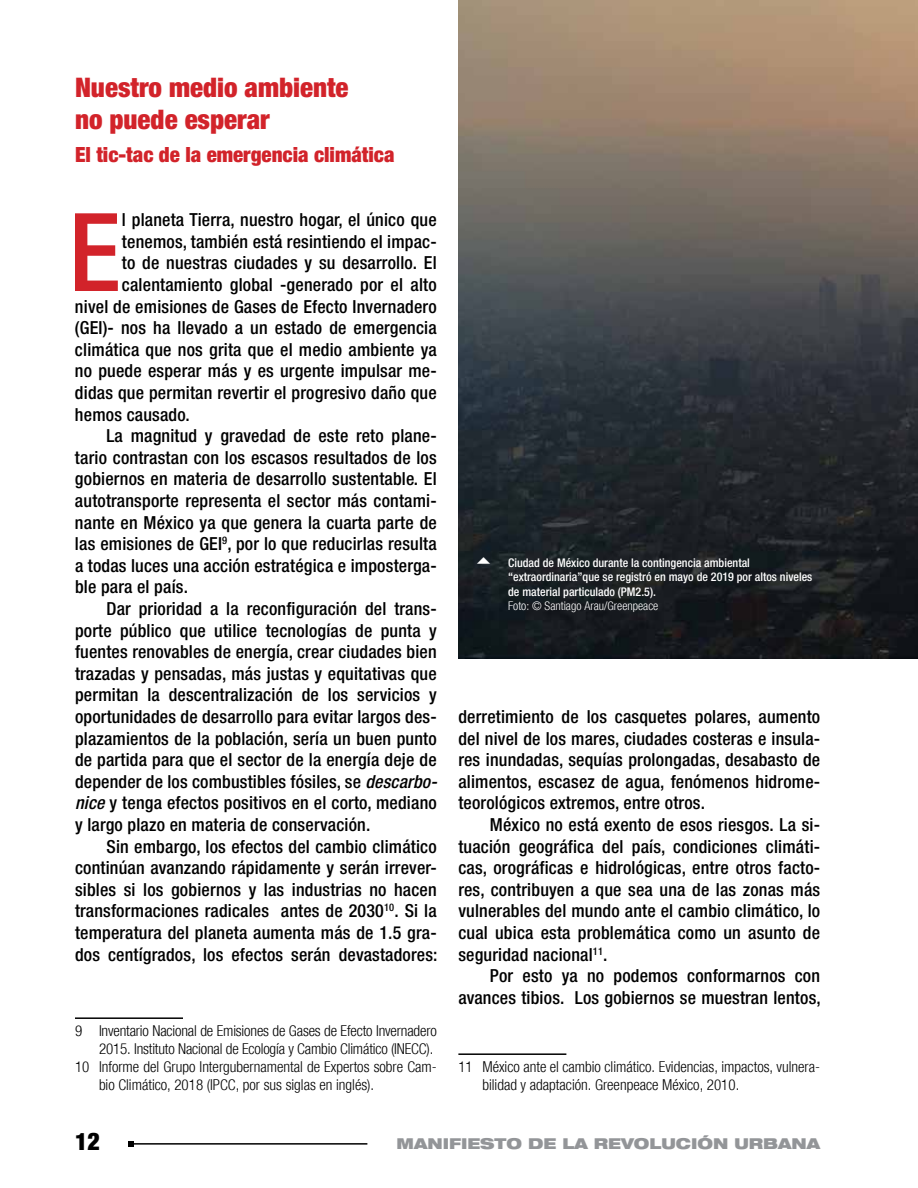
<style>
.page{position:relative;width:918px;height:1188px;background:#fff}
.page>*{position:absolute;margin:0;border:0;box-sizing:border-box;transform-origin:0 0}
.t1{font:500 condensed 108.75px "Helvetica Neue";color:#d2232a}
.t2{font:900 condensed 27px/32.4px "Helvetica Neue";color:#d2232a}
.t3{font:900 condensed 24px "Helvetica Neue";color:#000}
.t4{font:900 condensed 21px "Helvetica Neue";color:#d2232a}
.t5{font:500 condensed 18px/21.6px "Helvetica Neue";letter-spacing:.01em;color:#000;text-align:justify}
.t6{font:300 condensed 15px/18px "Helvetica Neue";color:#000}
.t7{font:900 expanded 15px "Helvetica Neue";color:#939598}
.t8{font:500 condensed 12px/14.4px "Helvetica Neue";color:#fff}
.t9{font:300 condensed 12px "Helvetica Neue";color:#fff}
.s1{font-style:italic}
</style>
<div class="page">
<hr style="left:131px;top:1143px;width:236px;height:2px;background:#000">
<svg style="left:128px;top:1141px;width:6px;height:6px"></svg>
<hr style="left:75px;top:1017px;width:108px;height:2px;background:#000">
<hr style="left:458px;top:1053px;width:108px;height:2px;background:#000">
<img style="left:458px;top:0;width:460px;height:658px">
<svg style="left:477px;top:557px;width:13px;height:7px"></svg>
<h2 class="t2" style="left:75px;top:71px;width:275px">Nuestro medio ambiente no puede esperar</h2>
<p class="t4" style="left:75px;top:141px;width:321px">El tic-tac de la emergencia climática</p>
<h1 class="t1" style="left:69px;top:188px;width:54px">E</h1>
<p class="t5" style="left:122px;top:209px;width:316px">l planeta Tierra, nuestro hogar, el único que</p>
<p class="t5" style="left:122px;top:230px;width:316px">tenemos, también está resintiendo el impac-</p>
<p class="t5" style="left:122px;top:252px;width:316px">to de nuestras ciudades y su desarrollo. El</p>
<p class="t5" style="left:122px;top:274px;width:316px">calentamiento global -generado por el alto</p>
<p class="t5" style="left:75px;top:295px;width:363px">nivel de emisiones de Gases de Efecto Invernadero</p>
<p class="t5" style="left:75px;top:317px;width:363px">(GEI)- nos ha llevado a un estado de emergencia</p>
<p class="t5" style="left:75px;top:338px;width:363px">climática que nos grita que el medio ambiente ya</p>
<p class="t5" style="left:75px;top:360px;width:363px">no puede esperar más y es urgente impulsar me-</p>
<p class="t5" style="left:75px;top:382px;width:363px">didas que permitan revertir el progresivo daño que</p>
<p class="t5" style="left:75px;top:403px;width:116px">hemos causado.</p>
<p class="t5" style="left:106px;top:425px;width:332px">La magnitud y gravedad de este reto plane-</p>
<p class="t5" style="left:75px;top:446px;width:363px">tario contrastan con los escasos resultados de los</p>
<p class="t5" style="left:75px;top:468px;width:363px">gobiernos en materia de desarrollo sustentable. El</p>
<p class="t5" style="left:75px;top:490px;width:363px">autotransporte representa el sector más contami-</p>
<p class="t5" style="left:75px;top:511px;width:363px">nante en México ya que genera la cuarta parte de</p>
<p class="t5" style="left:75px;top:533px;width:363px">las emisiones de GEI<sup>9</sup>, por lo que reducirlas resulta</p>
<p class="t5" style="left:75px;top:554px;width:363px">a todas luces una acción estratégica e imposterga-</p>
<p class="t5" style="left:75px;top:576px;width:115px">ble para el país.</p>
<p class="t5" style="left:107px;top:598px;width:332px">Dar prioridad a la reconfiguración del trans-</p>
<p class="t5" style="left:75px;top:619px;width:363px">porte público que utilice tecnologías de punta y</p>
<p class="t5" style="left:75px;top:641px;width:363px">fuentes renovables de energía, crear ciudades bien</p>
<p class="t5" style="left:75px;top:662px;width:363px">trazadas y pensadas, más justas y equitativas que</p>
<p class="t5" style="left:75px;top:684px;width:363px">permitan la descentralización de los servicios y</p>
<p class="t5" style="left:75px;top:706px;width:363px">oportunidades de desarrollo para evitar largos des-</p>
<p class="t5" style="left:75px;top:727px;width:363px">plazamientos de la población, sería un buen punto</p>
<p class="t5" style="left:75px;top:749px;width:363px">de partida para que el sector de la energía deje de</p>
<p class="t5" style="left:75px;top:770px;width:364px">depender de los combustibles fósiles, se <span class="s1">descarbo-</span></p>
<p class="t5" style="left:75px;top:792px;width:363px"><span class="s1">nice</span> y tenga efectos positivos en el corto, mediano</p>
<p class="t5" style="left:75px;top:814px;width:297px">y largo plazo en materia de conservación.</p>
<p class="t5" style="left:107px;top:835px;width:332px">Sin embargo, los efectos del cambio climático</p>
<p class="t5" style="left:75px;top:857px;width:363px">continúan avanzando rápidamente y serán irrever-</p>
<p class="t5" style="left:75px;top:878px;width:363px">sibles si los gobiernos y las industrias no hacen</p>
<p class="t5" style="left:75px;top:900px;width:363px">transformaciones radicales antes de 2030<sup>10</sup>. Si la</p>
<p class="t5" style="left:75px;top:922px;width:363px">temperatura del planeta aumenta más de 1.5 gra-</p>
<p class="t5" style="left:75px;top:943px;width:364px">dos centígrados, los efectos serán devastadores:</p>
<p class="t6" style="left:75px;top:1022px;width:363px">9 Inventario Nacional de Emisiones de Gases de Efecto Invernadero</p>
<p class="t6" style="left:99px;top:1040px;width:336px">2015. Instituto Nacional de Ecología y Cambio Climático (INECC).</p>
<p class="t6" style="left:75px;top:1058px;width:363px">10 Informe del Grupo Intergubernamental de Expertos sobre Cam-</p>
<p class="t6" style="left:99px;top:1076px;width:277px">bio Climático, 2018 (IPCC, por sus siglas en inglés).</p>
<p class="t8" style="left:508px;top:555px;width:306px">Ciudad de México durante la contingencia ambiental “extraordinaria”que se registró en mayo de 2019 por altos niveles de material particulado (PM2.5).</p>
<p class="t9" style="left:508px;top:599px;width:152px">Foto: © Santiago Arau/Greenpeace</p>
<p class="t5" style="left:458px;top:706px;width:363px">derretimiento de los casquetes polares, aumento del nivel de los mares, ciudades costeras e insula&shy;res inundadas, sequías prolongadas, desabasto de alimentos, escasez de agua, fenómenos hidrome&shy;teorológicos extremos, entre otros.</p>
<p class="t5" style="left:458px;top:814px;width:363px;text-indent:32px">México no está exento de esos riesgos. La si&shy;tuación geográfica del país, condiciones climáti&shy;cas, orográficas e hidrológicas, entre otros facto&shy;res, contribuyen a que sea una de las zonas más vulnerables del mundo ante el cambio climático, lo cual ubica esta problemática como un asunto de seguridad nacional<sup>11</sup>.</p>
<p class="t5" style="left:458px;top:965px;width:364px;text-align:right">Por esto ya no podemos conformarnos con avances tibios. Los gobiernos se muestran lentos,</p>
<p class="t6" style="left:482px;top:1058px;width:339px;text-indent:-24px">11 México ante el cambio climático. Evidencias, impactos, vulnera&shy;bilidad y adaptación. Greenpeace México, 2010.</p>
<h3 class="t3" style="left:75px;top:1126px;width:26px">12</h3>
<p class="t7" style="left:397px;top:1134px;width:425px">MANIFIESTO DE LA REVOLUCIÓN URBANA</p>
</div>
